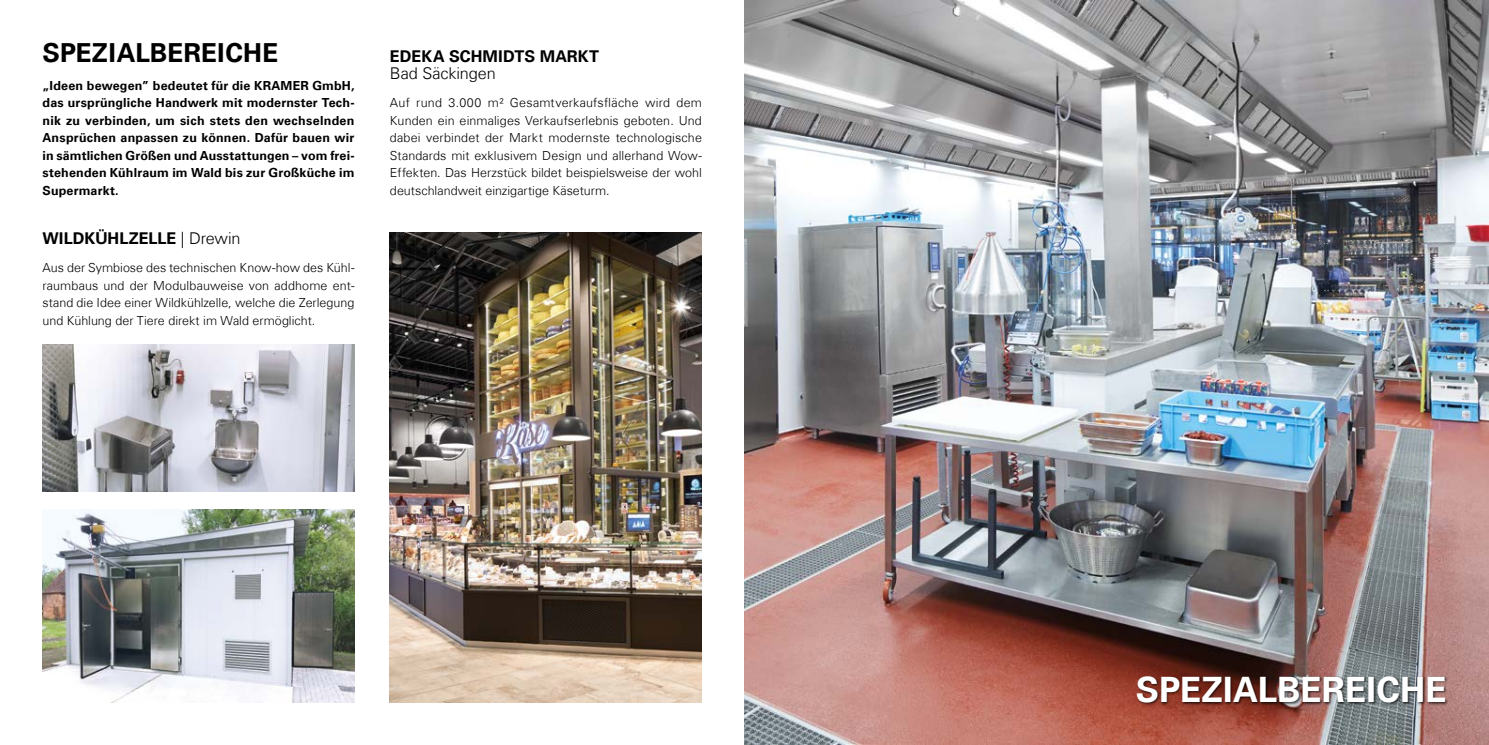
<style>
.page{position:relative;width:1489px;height:745px;background:#fff}
.page>*{position:absolute;margin:0;border:0;box-sizing:border-box;transform-origin:0 0}
.t1{font:700 35px "Univers Com 65";color:#fff}
.t2{font:700 26.25px "Univers Com 65";letter-spacing:.005em;color:#000}
.t3{font:700 16.25px "Univers Com 65";letter-spacing:.005em;color:#000}
.t4{font:300 16.25px "Univers Com 45";letter-spacing:-.005em;color:#000}
.t5{font:300 12.5px/17.5px "Univers Com 45";color:#000;text-align:justify}
.t6{font:700 12.5px/17.5px "Univers Com 65";letter-spacing:.01em;color:#000;text-align:justify}
.s1{font-family:"Univers Com 45";font-weight:300}
</style>
<div class="page">
<img style="left:43px;top:509px;width:311px;height:193px">
<img style="left:43px;top:344px;width:311px;height:147px">
<img style="left:390px;top:232px;width:312px;height:470px">
<img style="left:744px;top:0;width:744px;height:744px">
<div style="left:1136px;top:675px;width:311px;height:29px;background:#000;opacity:.75"></div>
<h2 class="t2" style="left:43px;top:37px;width:237px">SPEZIALBEREICHE</h2>
<p class="t6" style="left:43px;top:77px;width:313px">„Ideen bewegen” bedeutet für die KRAMER GmbH, das ursprüngliche Handwerk mit modernster Tech&shy;nik zu verbinden, um sich stets den wechselnden Ansprüchen anpassen zu können. Dafür bauen wir in sämtlichen Größen und Ausstattungen – vom frei&shy;stehenden Kühlraum im Wald bis zur Großküche im Supermarkt.</p>
<h3 class="t3" style="left:43px;top:228px;width:199px">WILDKÜHLZELLE <span class="s1">| Drewin</span></h3>
<p class="t5" style="left:43px;top:259px;width:313px">Aus der Symbiose des technischen Know-how des Kühl&shy;raumbaus und der Modulbauweise von addhome ent&shy;stand die Idee einer Wildkühlzelle, welche die Zerlegung und Kühlung der Tiere direkt im Wald ermöglicht.</p>
<h3 class="t3" style="left:390px;top:46px;width:211px">EDEKA SCHMIDTS MARKT</h3>
<h3 class="t4" style="left:390px;top:63px;width:107px">Bad Säckingen</h3>
<p class="t5" style="left:390px;top:94px;width:313px">Auf rund 3.000 m² Gesamtverkaufsfläche wird dem Kunden ein einmaliges Verkaufserlebnis geboten. Und dabei verbindet der Markt modernste technologische Standards mit exklusivem Design und allerhand Wow-Effekten. Das Herzstück bildet beispielsweise der wohl deutschlandweit einzigartige Käseturm.</p>
<h1 class="t1" style="left:1135px;top:668px;width:312px">SPEZIALBEREICHE</h1>
</div>
